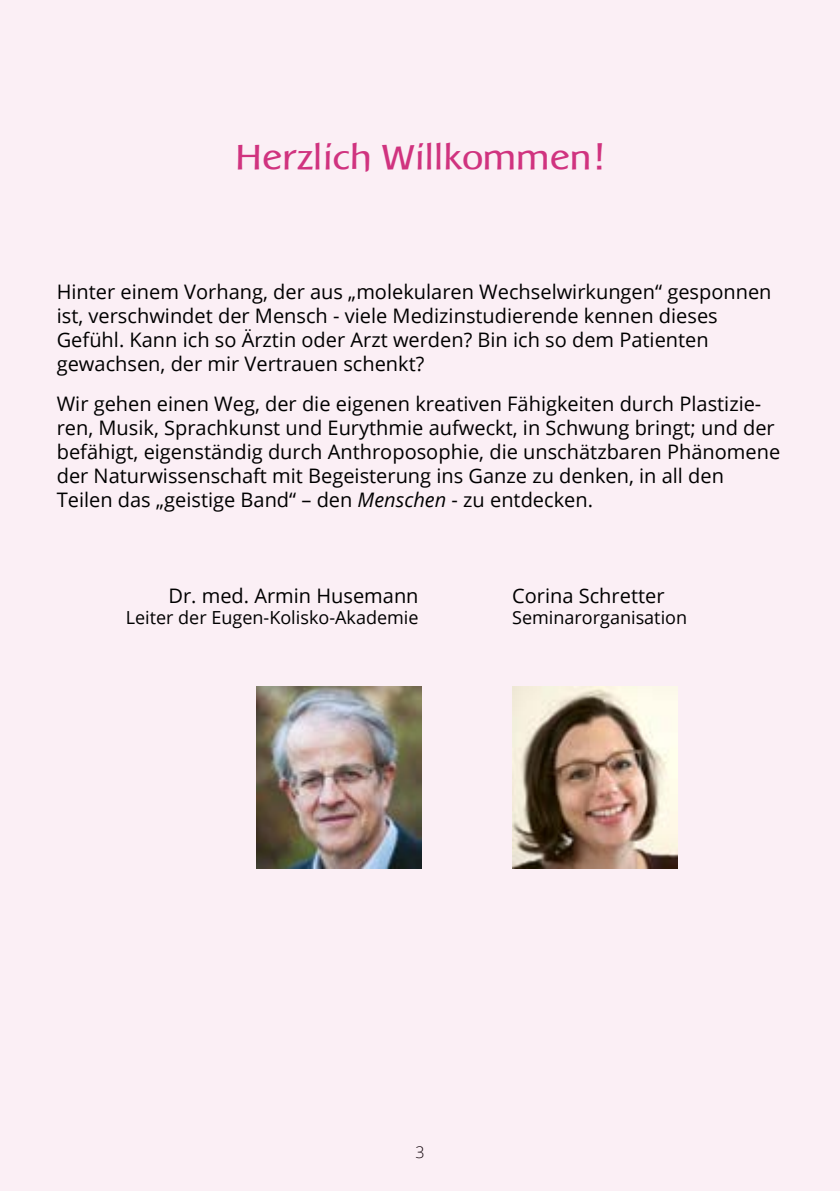
<style>
.page{position:relative;width:840px;height:1191px;background:#fff}
.page>*{position:absolute;margin:0;border:0;box-sizing:border-box;transform-origin:0 0}
.t1{font:36px "Baar Metanoia";color:#d0337f}
.t2{font:20px/24px "Open Sans";color:#000}
.t3{font:18px "Open Sans";color:#000}
.t4{font:300 16px "Open Sans";color:#000}
.s1{font-style:italic}
</style>
<div class="page">
<div style="left:0;top:0;width:839px;height:1191px;background:#fbeff5"></div>
<img style="left:256px;top:686px;width:165px;height:182px">
<img style="left:512px;top:686px;width:164px;height:182px">
<h1 class="t1" style="left:236px;top:137px;width:369px">Herzlich Willkommen!</h1>
<p class="t2" style="left:57px;top:279px;width:716px">Hinter einem Vorhang, der aus „molekularen Wechselwirkungen“ gesponnen ist, verschwindet der Mensch - viele Medizinstudierende kennen dieses Gefühl. Kann ich so Ärztin oder Arzt werden? Bin ich so dem Patienten gewachsen, der mir Vertrauen schenkt?</p>
<p class="t2" style="left:57px;top:391px;width:724px">Wir gehen einen Weg, der die eigenen kreativen Fähigkeiten durch Plastizie&shy;ren, Musik, Sprachkunst und Eurythmie aufweckt, in Schwung bringt; und der befähigt, eigenständig durch Anthroposophie, die unschätzbaren Phänomene der Naturwissenschaft mit Begeisterung ins Ganze zu denken, in all den Teilen das „geistige Band“ – den <span class="s1">Menschen</span> - zu entdecken.</p>
<p class="t2" style="left:168px;top:583px;width:251px">Dr. med. Armin Husemann</p>
<p class="t3" style="left:126px;top:605px;width:294px">Leiter der Eugen-Kolisko-Akademie</p>
<p class="t2" style="left:512px;top:583px;width:154px">Corina Schretter</p>
<p class="t3" style="left:512px;top:605px;width:176px">Seminarorganisation</p>
<p class="t4" style="left:415px;top:1141px;width:11px">3</p>
</div>
